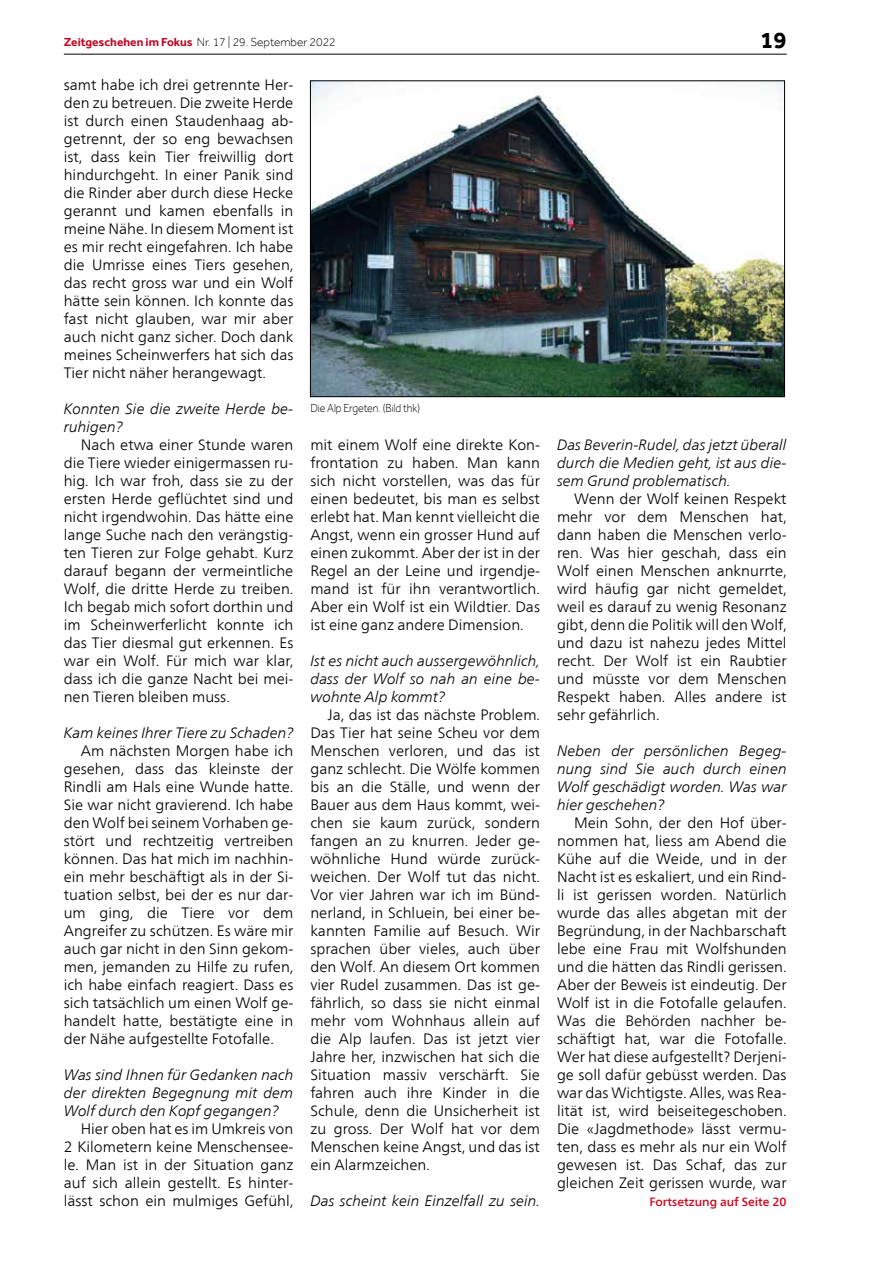
<style>
.page{position:relative;width:893px;height:1263px;background:#fff}
.page>*{position:absolute;margin:0;border:0;box-sizing:border-box;transform-origin:0 0}
.t1{font:700 24px "Effra";color:#000}
.t2{font:300 15px/18px "Frutiger Neue LT Com";color:#000;text-align:justify}
.t3{font:italic 300 15px/18px "Frutiger Neue LT Com";color:#000;text-align:justify}
.t4{font:300 12px "Effra";letter-spacing:-.01em;color:#000}
.t5{font:300 12px "Effra";letter-spacing:-.01em;color:#000;scale:.9 1}
.t6{font:500 12px "Frutiger Neue LT Com";color:#cd071e}
.s1{font-weight:700;color:#bd0a26}
</style>
<div class="page">
<hr style="left:64px;top:54px;width:723px;height:1px;background:#000">
<img style="left:312px;top:83px;width:471px;height:312px">
<div style="left:310px;top:81px;width:475px;height:316px;border:1px solid #000"></div>
<p class="t4" style="left:64px;top:35px;width:274px"><span class="s1">Zeitgeschehen im Fokus</span> Nr. 17 | 29. September 2022</p>
<h1 class="t1" style="left:760px;top:26px;width:28px">19</h1>
<p class="t2" style="left:64px;top:76px;width:231px">samt habe ich drei getrennte Her&shy;den zu betreuen. Die zweite Herde ist durch einen Staudenhaag ab&shy;getrennt, der so eng bewachsen ist, dass kein Tier freiwillig dort hindurchgeht. In einer Panik sind die Rinder aber durch diese Hecke gerannt und kamen ebenfalls in meine Nähe. In diesem Moment ist es mir recht eingefahren. Ich habe die Umrisse eines Tiers gesehen, das recht gross war und ein Wolf hätte sein können. Ich konnte das fast nicht glauben, war mir aber auch nicht ganz sicher. Doch dank meines Scheinwerfers hat sich das Tier nicht näher herangewagt.</p>
<p class="t3" style="left:64px;top:400px;width:231px">Konnten Sie die zweite Herde be&shy;ruhigen?</p>
<p class="t2" style="left:64px;top:436px;width:231px;text-indent:17px">Nach etwa einer Stunde waren die Tiere wieder einigermassen ru&shy;hig. Ich war froh, dass sie zu der ersten Herde geflüchtet sind und nicht irgendwohin. Das hätte eine lange Suche nach den verängstig&shy;ten Tieren zur Folge gehabt. Kurz darauf begann der vermeintliche Wolf, die dritte Herde zu treiben.<br>Ich begab mich sofort dorthin und im Scheinwerferlicht konnte ich das Tier diesmal gut erkennen. Es war ein Wolf. Für mich war klar, dass ich die ganze Nacht bei mei&shy;nen Tieren bleiben muss.</p>
<p class="t3" style="left:64px;top:724px;width:231px">Kam keines Ihrer Tiere zu Schaden?</p>
<p class="t2" style="left:64px;top:742px;width:231px;text-indent:17px">Am nächsten Morgen habe ich gesehen, dass das kleinste der Rindli am Hals eine Wunde hatte.<br>Sie war nicht gravierend. Ich habe den Wolf bei seinem Vorhaben ge&shy;stört und rechtzeitig vertreiben können. Das hat mich im nachhin&shy;ein mehr beschäftigt als in der Si&shy;tuation selbst, bei der es nur dar&shy;um ging, die Tiere vor dem Angreifer zu schützen. Es wäre mir auch gar nicht in den Sinn gekom&shy;men, jemanden zu Hilfe zu rufen, ich habe einfach reagiert. Dass es sich tatsächlich um einen Wolf ge&shy;handelt hatte, bestätigte eine in der Nähe aufgestellte Fotofalle.</p>
<p class="t3" style="left:64px;top:1066px;width:231px">Was sind Ihnen für Gedanken nach der direkten Begegnung mit dem Wolf durch den Kopf gegangen?</p>
<p class="t2" style="left:64px;top:1120px;width:231px;text-indent:17px">Hier oben hat es im Umkreis von 2 Kilometern keine Menschensee&shy;le. Man ist in der Situation ganz auf sich allein gestellt. Es hinter&shy;lässt schon ein mulmiges Gefühl,</p>
<p class="t5" style="left:310px;top:401px;width:124px">Die Alp Ergeten. (Bild thk)</p>
<p class="t2" style="left:310px;top:436px;width:231px">mit einem Wolf eine direkte Kon&shy;frontation zu haben. Man kann sich nicht vorstellen, was das für einen bedeutet, bis man es selbst erlebt hat. Man kennt vielleicht die Angst, wenn ein grosser Hund auf einen zukommt. Aber der ist in der Regel an der Leine und irgendje&shy;mand ist für ihn verantwortlich.<br>Aber ein Wolf ist ein Wildtier. Das ist eine ganz andere Dimension.</p>
<p class="t3" style="left:310px;top:652px;width:231px">Ist es nicht auch aussergewöhnlich, dass der Wolf so nah an eine be&shy;wohnte Alp kommt?</p>
<p class="t2" style="left:310px;top:706px;width:231px;text-indent:17px">Ja, das ist das nächste Problem.<br>Das Tier hat seine Scheu vor dem Menschen verloren, und das ist ganz schlecht. Die Wölfe kommen bis an die Ställe, und wenn der Bauer aus dem Haus kommt, wei&shy;chen sie kaum zurück, sondern fangen an zu knurren. Jeder ge&shy;wöhnliche Hund würde zurück&shy;weichen. Der Wolf tut das nicht.<br>Vor vier Jahren war ich im Bünd&shy;nerland, in Schluein, bei einer be&shy;kannten Familie auf Besuch. Wir sprachen über vieles, auch über den Wolf. An diesem Ort kommen vier Rudel zusammen. Das ist ge&shy;fährlich, so dass sie nicht einmal mehr vom Wohnhaus allein auf die Alp laufen. Das ist jetzt vier Jahre her, inzwischen hat sich die Situation massiv verschärft. Sie fahren auch ihre Kinder in die Schule, denn die Unsicherheit ist zu gross. Der Wolf hat vor dem Menschen keine Angst, und das ist ein Alarmzeichen.</p>
<p class="t3" style="left:310px;top:1192px;width:231px">Das scheint kein Einzelfall zu sein.</p>
<p class="t3" style="left:557px;top:436px;width:231px">Das Beverin-Rudel, das jetzt überall durch die Medien geht, ist aus die&shy;sem Grund problematisch.</p>
<p class="t2" style="left:557px;top:490px;width:231px;text-indent:17px">Wenn der Wolf keinen Respekt mehr vor dem Menschen hat, dann haben die Menschen verlo&shy;ren. Was hier geschah, dass ein Wolf einen Menschen anknurrte, wird häufig gar nicht gemeldet, weil es darauf zu wenig Resonanz gibt, denn die Politik will den Wolf, und dazu ist nahezu jedes Mittel recht. Der Wolf ist ein Raubtier und müsste vor dem Menschen Respekt haben. Alles andere ist sehr gefährlich.</p>
<p class="t3" style="left:557px;top:742px;width:231px">Neben der persönlichen Begeg&shy;nung sind Sie auch durch einen Wolf geschädigt worden. Was war hier geschehen?</p>
<p class="t2" style="left:557px;top:814px;width:231px;text-indent:17px">Mein Sohn, der den Hof über&shy;nommen hat, liess am Abend die Kühe auf die Weide, und in der Nacht ist es eskaliert, und ein Rind&shy;li ist gerissen worden. Natürlich wurde das alles abgetan mit der Begründung, in der Nachbarschaft lebe eine Frau mit Wolfshunden und die hätten das Rindli gerissen.<br>Aber der Beweis ist eindeutig. Der Wolf ist in die Fotofalle gelaufen.<br>Was die Behörden nachher be&shy;schäftigt hat, war die Fotofalle.<br>Wer hat diese aufgestellt? Derjeni&shy;ge soll dafür gebüsst werden. Das war das Wichtigste. Alles, was Rea&shy;lität ist, wird beiseitegeschoben.<br>Die «Jagdmethode» lässt vermu&shy;ten, dass es mehr als nur ein Wolf gewesen ist. Das Schaf, das zur gleichen Zeit gerissen wurde, war</p>
<p class="t6" style="left:650px;top:1194px;width:139px">Fortsetzung auf Seite 20</p>
</div>
